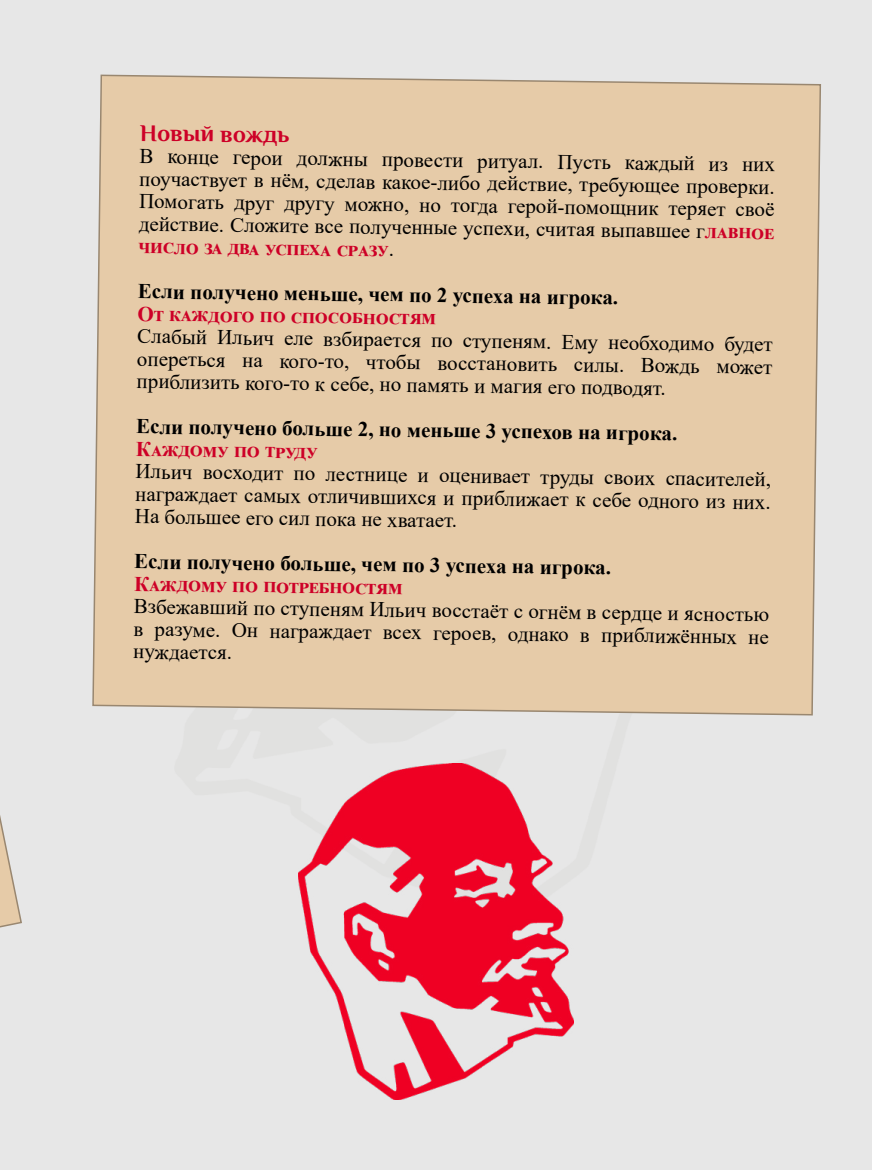
<style>
.page{position:relative;width:872px;height:1170px;background:#fff}
.page>*{position:absolute;margin:0;border:0;box-sizing:border-box;transform-origin:0 0}
.t1{font:700 24px "Philosopher";color:#cd0027}
.t2{font:21px/22.6px "Times New Roman";color:#000;text-align:justify}
.t3{font:700 21px "Times New Roman";color:#000}
.t4{font:700 21px "Times New Roman";color:#cd0027}
.s1{font-weight:700;color:#cd0027}
</style>
<div class="page">
<div style="left:0;top:0;width:872px;height:1169px;background:#e7e7e7"></div>
<svg style="left:0;top:567px;width:23px;height:450px;background:#e5e2de"></svg>
<div style="left:92px;top:74px;width:730px;height:642px;background:#e6cba8"></div>
<img style="left:299px;top:763px;width:274px;height:335px">
<p class="t1" style="left:140px;top:116px;width:151px;rotate:1deg">Новый вождь</p>
<p class="t2" style="left:140px;top:143px;width:637px;rotate:1deg">В конце герои должны провести ритуал. Пусть каждый из них поучаствует в нём, сделав какое-либо действие, требующее проверки.<br>Помогать друг другу можно, но тогда герой-помощник теряет своё действие. Сложите все полученные успехи, считая выпавшее г<span class="s1">лавное число за два успеха сразу</span>.</p>
<p class="t3" style="left:138px;top:275px;width:482px;rotate:1deg">Если получено меньше, чем по 2 успеха на игрока.</p>
<p class="t4" style="left:138px;top:298px;width:300px;rotate:1deg">От каждого по способностям</p>
<p class="t2" style="left:138px;top:323px;width:637px;rotate:1deg">Слабый Ильич еле взбирается по ступеням. Ему необходимо будет опереться на кого-то, чтобы восстановить силы. Вождь может приблизить кого-то к себе, но память и магия его подводят.</p>
<p class="t3" style="left:136px;top:410px;width:543px;rotate:1deg">Если получено больше 2, но меньше 3 успехов на игрока.</p>
<p class="t4" style="left:136px;top:433px;width:182px;rotate:1deg">Каждому по труду</p>
<p class="t2" style="left:136px;top:457px;width:637px;rotate:1deg">Ильич восходит по лестнице и оценивает труды своих спасителей, награждает самых отличившихся и приближает к себе одного из них.<br>На большее его сил пока не хватает.</p>
<p class="t3" style="left:135px;top:545px;width:478px;rotate:1deg">Если получено больше, чем по 3 успеха на игрока.</p>
<p class="t4" style="left:134px;top:568px;width:270px;rotate:1deg">Каждому по потребностям</p>
<p class="t2" style="left:134px;top:592px;width:637px;line-height:23.1px;rotate:1deg">Взбежавший по ступеням Ильич восстаёт с огнём в сердце и ясностью в разуме. Он награждает всех героев, однако в приближённых не нуждается.</p>
</div>
